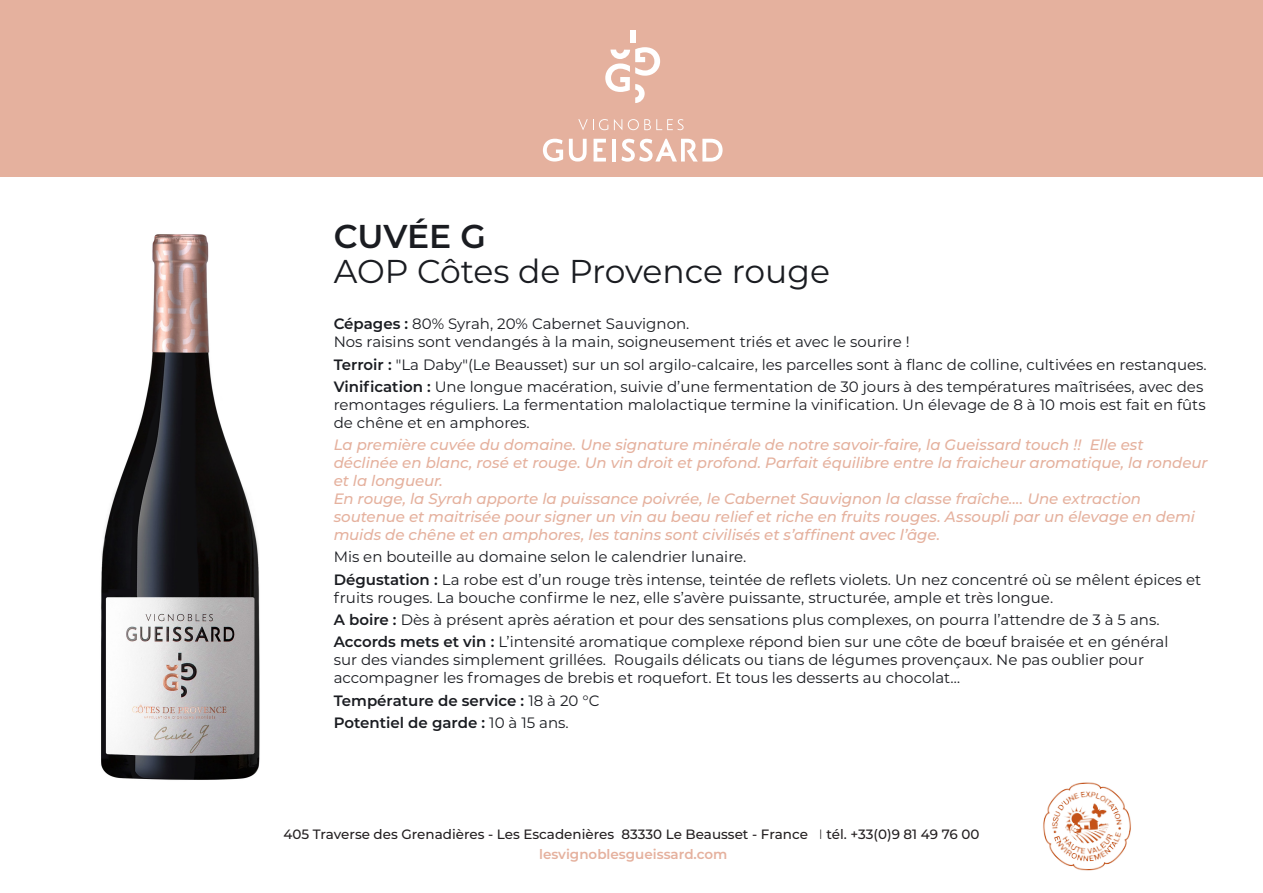
<style>
.page{position:relative;width:1263px;height:893px;background:#fff}
.page>*{position:absolute;margin:0;border:0;box-sizing:border-box;transform-origin:0 0}
.texte{font:33px "Montserrat";letter-spacing:-.005em;color:#1a1c21}
.texte-2{font:600 33px "Montserrat";letter-spacing:-.005em;color:#1a1c21}
.texte-3{font:15px/18px "Montserrat";color:#1a1c21}
.texte-4{font:italic 500 15px/18px "Montserrat";letter-spacing:-.005em;color:#e5b19e}
.texte-5{font:600 15px "Montserrat";color:#1a1c21}
.t1{font:500 13.5px "Montserrat";color:#231f20}
.t2{font:600 13.5px "Montserrat";color:#e5b19e}
.s1{font-weight:600}
.s2{font-weight:400}
.s3{font-weight:300}
</style>
<div class="page">
<div style="left:0;top:0;width:1263px;height:176px;background:#e5b19e"></div>
<div style="left:630px;top:31px;width:5px;height:12px;background:#fff"></div>
<svg style="left:605px;top:47px;width:55px;height:56px"></svg>
<svg style="left:578px;top:119px;width:10px;height:11px"></svg>
<svg style="left:599px;top:119px;width:9px;height:11px"></svg>
<svg style="left:614px;top:119px;width:8px;height:11px"></svg>
<svg style="left:628px;top:119px;width:55px;height:11px"></svg>
<svg style="left:569px;top:139px;width:18px;height:23px"></svg>
<svg style="left:593px;top:139px;width:13px;height:23px"></svg>
<hr style="left:612px;top:139px;width:4px;height:23px;background:#fff">
<svg style="left:621px;top:139px;width:102px;height:23px"></svg>
<svg style="left:543px;top:139px;width:20px;height:23px"></svg>
<img style="left:101px;top:234px;width:159px;height:546px">
<img style="left:1043px;top:782px;width:88px;height:89px">
<p class="texte-2" style="left:334px;top:213px;width:154px">CUVÉE G</p>
<p class="texte" style="left:334px;top:249px;width:498px">AOP Côtes de Provence rouge</p>
<p class="texte-3" style="left:334px;top:315px;width:577px"><span class="s1">Cépages :</span> 80% Syrah, 20% Cabernet Sauvignon.<br>Nos raisins sont vendangés à la main, soigneusement triés et avec le sourire !</p>
<p class="texte-3" style="left:334px;top:355px;width:874px"><span class="s1">Terroir :</span> "La Daby"(Le Beausset) sur un sol argilo-calcaire, les parcelles sont à flanc de colline, cultivées en restanques.</p>
<p class="texte-3" style="left:334px;top:377px;width:873px"><span class="s1">Vinification :</span> Une longue macération, suivie d’une fermentation de 30 jours à des températures maîtrisées, avec des remontages réguliers. La fermentation malolactique termine la vinification. Un élevage de 8 à 10 mois est fait en fûts de chêne et en amphores.</p>
<p class="texte-4" style="left:334px;top:435px;width:875px">La première cuvée du domaine. Une signature minérale de notre savoir-faire, la Gueissard touch !! Elle est déclinée en blanc, rosé et rouge. Un vin droit et profond. Parfait équilibre entre la fraicheur aromatique, la rondeur et la longueur.<br>En rouge, la Syrah apporte la puissance poivrée, le Cabernet Sauvignon la classe fraîche…. Une extraction soutenue et maitrisée pour signer un vin au beau relief et riche en fruits rouges. Assoupli par un élevage en demi muids de chêne et en amphores, les tanins sont civilisés et s’affinent avec l’âge.</p>
<p class="texte-3" style="left:334px;top:548px;width:414px">Mis en bouteille au domaine selon le calendrier lunaire.</p>
<p class="texte-3" style="left:334px;top:570px;width:869px"><span class="s1">Dégustation :</span> La robe est d’un rouge très intense, teintée de reflets violets. Un nez concentré où se mêlent épices et fruits rouges. La bouche confirme le nez, elle s’avère puissante, structurée, ample et très longue.</p>
<p class="texte-3" style="left:334px;top:610px;width:827px"><span class="s1">A boire :</span> Dès à présent après aération et pour des sensations plus complexes, on pourra l’attendre de 3 à 5 ans.</p>
<p class="texte-3" style="left:334px;top:632px;width:836px"><span class="s1">Accords mets et vin :</span> L’intensité aromatique complexe répond bien sur une côte de bœuf braisée et en général sur des viandes simplement grillées. Rougails délicats ou tians de légumes provençaux. Ne pas oublier pour accompagner les fromages de brebis et roquefort. Et tous les desserts au chocolat…</p>
<p class="texte-5" style="left:334px;top:689px;width:267px">Température de service : <span class="s2">18 à 20 °C</span></p>
<p class="texte-5" style="left:334px;top:712px;width:237px">Potentiel de garde : <span class="s2">10 à 15 ans.</span></p>
<p class="t1" style="left:283px;top:825px;width:698px">405 Traverse des Grenadières - Les Escadenières 83330 Le Beausset - France <span class="s3">I</span> tél. +33(0)9 81 49 76 00</p>
<p class="t2" style="left:539px;top:845px;width:190px">lesvignoblesgueissard.com</p>
</div>
